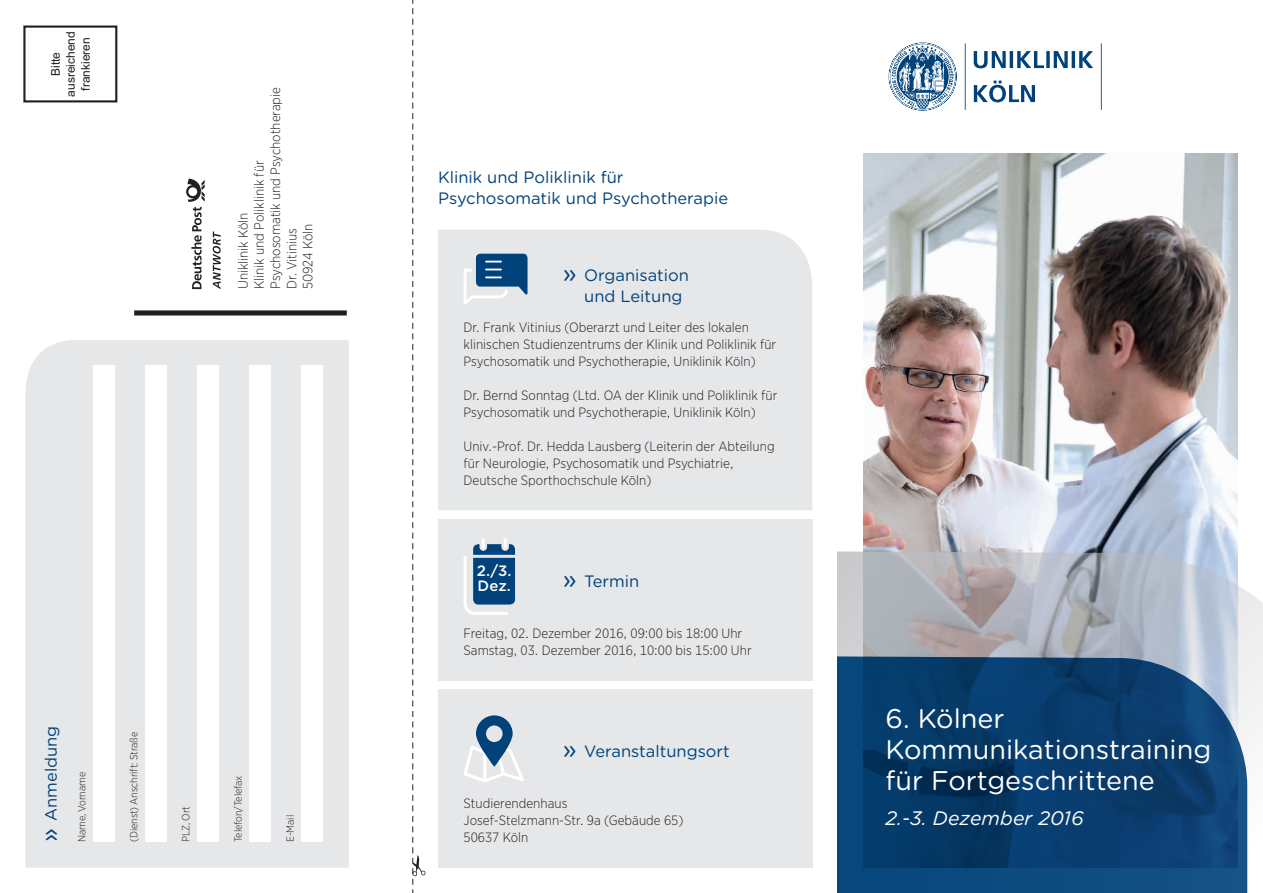
<style>
.page{position:relative;width:1263px;height:893px;background:#fff}
.page>*{position:absolute;margin:0;border:0;box-sizing:border-box;transform-origin:0 0}
.Titel_Headline_weiß{font:27px/31px "Gotham Rounded";color:#fff}
.Titel_Subheadline_we{font:italic 19.5px "Gotham Rounded";letter-spacing:.005em;color:#fff}
.Klinik-_oder_Institu{font:16.5px/21px "Gotham Rounded";color:#004279}
.Anlesetext_min_16pt{font:500 15px/15px "Gotham Rounded";color:#fff}
.Fließtext{font:300 13.5px/17px "Gotham Narrow";letter-spacing:.005em;color:#231f20}
.t1{font:12px/15px "Arial";color:#231f20;text-align:center}
.Anmerkungen_Marginal{font:300 10.5px "Gotham Narrow";letter-spacing:-.005em;color:#231f20}
.s1{font-size:25.5px}
</style>
<div class="page">
<img style="left:863px;top:153px;width:374px;height:374px">
<svg style="left:838px;top:527px;width:425px;height:366px;background:#bdc0c9"></svg>
<svg style="left:838px;top:656px;width:409px;height:237px;background:#114473"></svg>
<svg style="left:412px;top:0;width:13px;height:893px"></svg>
<div style="left:438px;top:230px;width:374px;height:280px;background:#e6e7e9"></div>
<div style="left:438px;top:689px;width:374px;height:178px;background:#e6e7e9"></div>
<div style="left:438px;top:519px;width:374px;height:161px;background:#e6e7e9"></div>
<svg style="left:463px;top:254px;width:64px;height:51px;background:#7798b4"></svg>
<svg style="left:463px;top:538px;width:52px;height:77px"></svg>
<svg style="left:464px;top:715px;width:60px;height:67px"></svg>
<div style="left:134px;top:310px;width:213px;height:5px;background:#231f20"></div>
<svg style="left:186px;top:179px;width:19px;height:110px"></svg>
<svg style="left:213px;top:231px;width:7px;height:58px"></svg>
<div style="left:23px;top:26px;width:94px;height:76px;border:2px solid #231f20"></div>
<div style="left:26px;top:340px;width:323px;height:528px;background:#e6e7e9"></div>
<div style="left:93px;top:366px;width:22px;height:476px;background:#fff"></div>
<div style="left:146px;top:366px;width:21px;height:476px;background:#fff"></div>
<div style="left:198px;top:366px;width:21px;height:476px;background:#fff"></div>
<div style="left:250px;top:366px;width:21px;height:476px;background:#fff"></div>
<div style="left:302px;top:366px;width:21px;height:476px;background:#fff"></div>
<svg style="left:889px;top:43px;width:213px;height:68px"></svg>
<p class="t1" style="left:49px;top:97px;width:67px;rotate:-90deg">Bitte ausreichend frankieren</p>
<p class="Fließtext" style="left:251px;top:289px;width:204px;line-height:16.2px;rotate:-90deg">Klinik und Poliklinik für<br>Psychosomatik und Psychotherapie</p>
<p class="Fließtext" style="left:234px;top:289px;width:78px;rotate:-90deg">Uniklinik Köln</p>
<p class="Fließtext" style="left:283px;top:289px;width:62px;rotate:-90deg">Dr. Vitinius</p>
<p class="Fließtext" style="left:299px;top:289px;width:67px;rotate:-90deg">50924 Köln</p>
<p class="Klinik-_oder_Institu" style="left:40px;top:842px;width:118px;rotate:-90deg"><span class="s1">»</span> Anmeldung</p>
<p class="Anmerkungen_Marginal" style="left:75px;top:842px;width:72px;rotate:-90deg">Name, Vorname</p>
<p class="Anmerkungen_Marginal" style="left:127px;top:842px;width:112px;rotate:-90deg">(Dienst) Anschrift: Straße</p>
<p class="Anmerkungen_Marginal" style="left:180px;top:842px;width:38px;rotate:-90deg">PLZ, Ort</p>
<p class="Anmerkungen_Marginal" style="left:232px;top:842px;width:68px;rotate:-90deg">Telefon/Telefax</p>
<p class="Anmerkungen_Marginal" style="left:284px;top:842px;width:29px;rotate:-90deg">E-Mail</p>
<p class="Klinik-_oder_Institu" style="left:438px;top:166px;width:292px">Klinik und Poliklinik für<br>Psychosomatik und Psychotherapie</p>
<p class="Klinik-_oder_Institu" style="left:584px;top:264px;width:106px;text-indent:-21px"><span class="s1">»</span> Organisation und Leitung</p>
<p class="Fließtext" style="left:463px;top:318px;width:314px">Dr. Frank Vitinius (Oberarzt und Leiter des lokalen klinischen Studienzentrums der Klinik und Poliklinik für<br>Psychosomatik und Psychotherapie, Uniklinik Köln)</p>
<p class="Fließtext" style="left:463px;top:386px;width:315px">Dr. Bernd Sonntag (Ltd. OA der Klinik und Poliklinik für<br>Psychosomatik und Psychotherapie, Uniklinik Köln)</p>
<p class="Fließtext" style="left:463px;top:437px;width:313px">Univ.-Prof. Dr. Hedda Lausberg (Leiterin der Abteilung für Neurologie, Psychosomatik und Psychiatrie,<br>Deutsche Sporthochschule Köln)</p>
<p class="Anlesetext_min_16pt" style="left:477px;top:562px;width:36px">2./3.<br>Dez.</p>
<p class="Klinik-_oder_Institu" style="left:563px;top:570px;width:78px"><span class="s1">»</span> Termin</p>
<p class="Fließtext" style="left:463px;top:624px;width:280px">Freitag, 02. Dezember 2016, 09:00 bis 18:00 Uhr</p>
<p class="Fließtext" style="left:463px;top:641px;width:290px">Samstag, 03. Dezember 2016, 10:00 bis 15:00 Uhr</p>
<p class="Klinik-_oder_Institu" style="left:563px;top:740px;width:169px"><span class="s1">»</span> Veranstaltungsort</p>
<p class="Fließtext" style="left:463px;top:794px;width:105px">Studierendenhaus</p>
<p class="Fließtext" style="left:463px;top:811px;width:221px">Josef-Stelzmann-Str. 9a (Gebäude 65)</p>
<p class="Fließtext" style="left:463px;top:828px;width:66px">50637 Köln</p>
<p class="Titel_Headline_weiß" style="left:885px;top:702px;width:327px">6. Kölner<br>Kommunikationstraining für Fortgeschrittene</p>
<p class="Titel_Subheadline_we" style="left:885px;top:805px;width:199px">2.-3. Dezember 2016</p>
</div>
